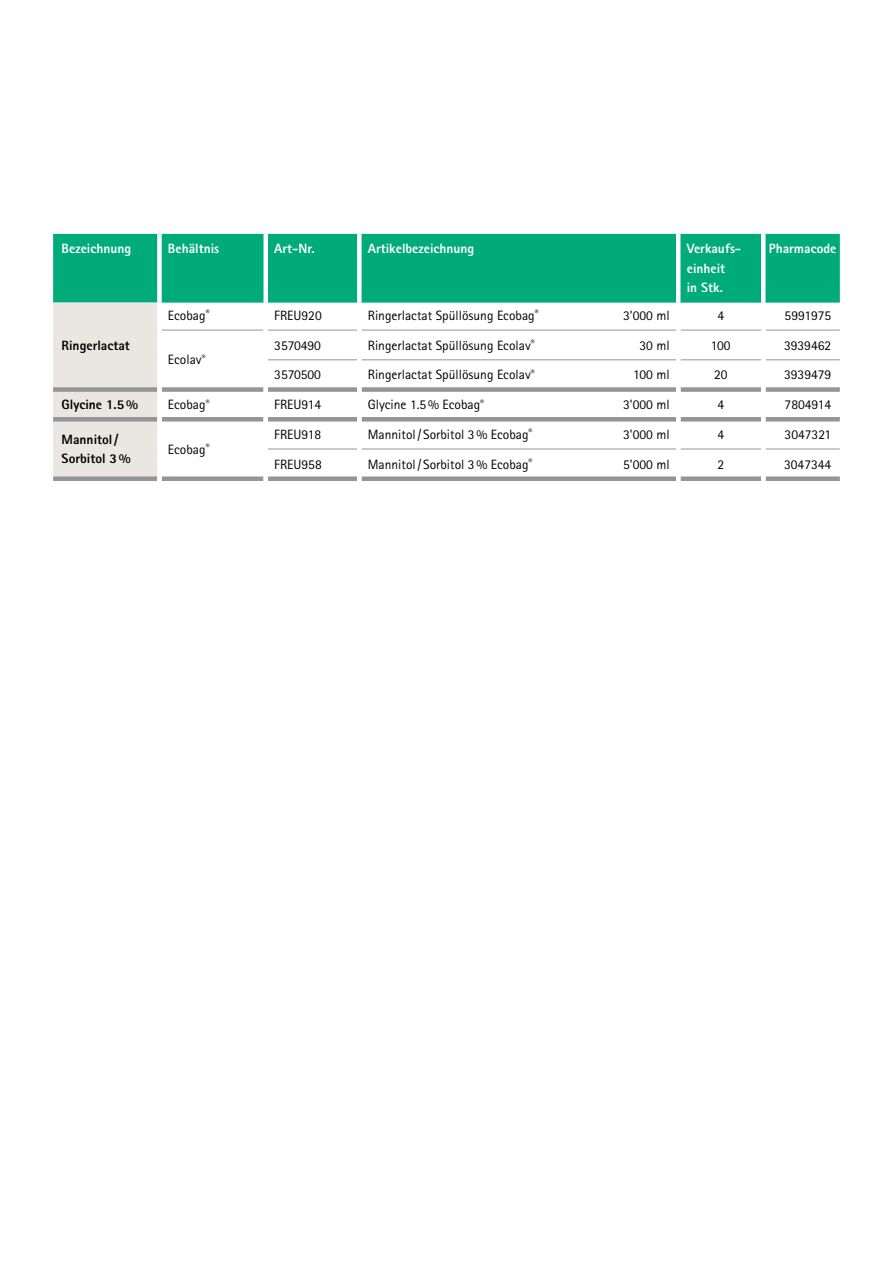
<style>
.page{position:relative;width:893px;height:1263px;background:#fff}
.page>*{position:absolute;margin:0;border:0;box-sizing:border-box;transform-origin:0 0}
.t1{font:13.5px "Rotis Sans Serif Pro";color:#000}
.t2{font:800 13.5px/19.5px "Rotis Sans Serif Pro";color:#fff}
.t3{font:800 13.5px/19.5px "Rotis Sans Serif Pro";color:#000}
</style>
<div class="page">
<div style="left:53px;top:234px;width:787px;height:69px;background:#00ab7a"></div>
<div style="left:53px;top:303px;width:104px;height:173px;background:#eae7e2"></div>
<hr style="left:268px;top:359px;width:89px;height:1px;background:#939598">
<hr style="left:362px;top:359px;width:314px;height:1px;background:#939598">
<hr style="left:680px;top:359px;width:81px;height:1px;background:#939598">
<hr style="left:765px;top:359px;width:75px;height:1px;background:#939598">
<hr style="left:268px;top:449px;width:89px;height:1px;background:#939598">
<hr style="left:362px;top:449px;width:314px;height:1px;background:#939598">
<hr style="left:680px;top:449px;width:81px;height:1px;background:#939598">
<hr style="left:765px;top:449px;width:75px;height:1px;background:#939598">
<div style="left:53px;top:387px;width:104px;height:5px;background:#939598"></div>
<div style="left:162px;top:387px;width:101px;height:5px;background:#939598"></div>
<div style="left:268px;top:387px;width:89px;height:5px;background:#939598"></div>
<div style="left:362px;top:387px;width:314px;height:5px;background:#939598"></div>
<div style="left:680px;top:387px;width:81px;height:5px;background:#939598"></div>
<div style="left:765px;top:387px;width:75px;height:5px;background:#939598"></div>
<hr style="left:53px;top:417px;width:104px;height:4px;background:#939598">
<hr style="left:162px;top:417px;width:101px;height:4px;background:#939598">
<hr style="left:268px;top:417px;width:89px;height:4px;background:#939598">
<hr style="left:362px;top:417px;width:314px;height:4px;background:#939598">
<hr style="left:680px;top:417px;width:81px;height:4px;background:#939598">
<hr style="left:765px;top:417px;width:75px;height:4px;background:#939598">
<div style="left:53px;top:476px;width:104px;height:5px;background:#939598"></div>
<div style="left:162px;top:476px;width:101px;height:5px;background:#939598"></div>
<div style="left:268px;top:476px;width:89px;height:5px;background:#939598"></div>
<div style="left:362px;top:476px;width:314px;height:5px;background:#939598"></div>
<div style="left:680px;top:476px;width:81px;height:5px;background:#939598"></div>
<div style="left:765px;top:476px;width:75px;height:5px;background:#939598"></div>
<hr style="left:162px;top:330px;width:101px;height:1px;background:#939598">
<hr style="left:268px;top:330px;width:89px;height:1px;background:#939598">
<hr style="left:362px;top:330px;width:314px;height:1px;background:#939598">
<hr style="left:680px;top:330px;width:81px;height:1px;background:#939598">
<hr style="left:765px;top:330px;width:75px;height:1px;background:#939598">
<div style="left:157px;top:234px;width:5px;height:69px;background:#fff"></div>
<div style="left:263px;top:234px;width:5px;height:69px;background:#fff"></div>
<div style="left:357px;top:234px;width:5px;height:69px;background:#fff"></div>
<hr style="left:676px;top:234px;width:4px;height:69px;background:#fff">
<hr style="left:761px;top:234px;width:4px;height:69px;background:#fff">
<p class="t2" style="left:62px;top:239px;width:71px">Bezeichnung</p>
<p class="t2" style="left:168px;top:239px;width:53px">Behältnis</p>
<p class="t2" style="left:274px;top:239px;width:42px">Art-Nr.</p>
<p class="t2" style="left:368px;top:239px;width:108px">Artikelbezeichnung</p>
<p class="t2" style="left:687px;top:239px;width:55px">Verkaufs&shy;einheit<br>in Stk.</p>
<p class="t2" style="left:769px;top:239px;width:69px">Pharmacode</p>
<p class="t3" style="left:62px;top:335px;width:70px">Ringerlactat</p>
<p class="t1" style="left:168px;top:307px;width:43px">Ecobag<sup>®</sup></p>
<p class="t1" style="left:274px;top:307px;width:49px">FREU920</p>
<p class="t1" style="left:368px;top:307px;width:172px">Ringerlactat Spüllösung Ecobag<sup>®</sup></p>
<p class="t1" style="left:623px;top:307px;width:48px">3'000 ml</p>
<p class="t1" style="left:717px;top:307px;width:8px">4</p>
<p class="t1" style="left:785px;top:307px;width:48px">5991975</p>
<p class="t1" style="left:168px;top:352px;width:39px">Ecolav<sup>®</sup></p>
<p class="t1" style="left:274px;top:337px;width:48px">3570490</p>
<p class="t1" style="left:368px;top:337px;width:168px">Ringerlactat Spüllösung Ecolav<sup>®</sup></p>
<p class="t1" style="left:639px;top:337px;width:32px">30 ml</p>
<p class="t1" style="left:711px;top:337px;width:21px">100</p>
<p class="t1" style="left:784px;top:337px;width:49px">3939462</p>
<p class="t1" style="left:274px;top:367px;width:48px">3570500</p>
<p class="t1" style="left:368px;top:367px;width:168px">Ringerlactat Spüllösung Ecolav<sup>®</sup></p>
<p class="t1" style="left:633px;top:367px;width:38px">100 ml</p>
<p class="t1" style="left:714px;top:367px;width:15px">20</p>
<p class="t1" style="left:784px;top:367px;width:49px">3939479</p>
<p class="t3" style="left:62px;top:395px;width:78px">Glycine 1.5%</p>
<p class="t1" style="left:168px;top:397px;width:43px">Ecobag<sup>®</sup></p>
<p class="t1" style="left:274px;top:396px;width:49px">FREU914</p>
<p class="t1" style="left:368px;top:396px;width:118px">Glycine 1.5% Ecobag<sup>®</sup></p>
<p class="t1" style="left:623px;top:396px;width:48px">3'000 ml</p>
<p class="t1" style="left:717px;top:396px;width:8px">4</p>
<p class="t1" style="left:785px;top:396px;width:48px">7804914</p>
<p class="t3" style="left:62px;top:429px;width:71px">Mannitol/<br>Sorbitol 3%</p>
<p class="t1" style="left:168px;top:441px;width:43px">Ecobag<sup>®</sup></p>
<p class="t1" style="left:274px;top:426px;width:49px">FREU918</p>
<p class="t1" style="left:368px;top:426px;width:166px">Mannitol/ Sorbitol 3% Ecobag<sup>®</sup></p>
<p class="t1" style="left:623px;top:426px;width:48px">3'000 ml</p>
<p class="t1" style="left:717px;top:426px;width:8px">4</p>
<p class="t1" style="left:785px;top:426px;width:48px">3047321</p>
<p class="t1" style="left:274px;top:456px;width:49px">FREU958</p>
<p class="t1" style="left:368px;top:456px;width:166px">Mannitol/ Sorbitol 3% Ecobag<sup>®</sup></p>
<p class="t1" style="left:623px;top:456px;width:48px">5'000 ml</p>
<p class="t1" style="left:717px;top:456px;width:8px">2</p>
<p class="t1" style="left:784px;top:456px;width:49px">3047344</p>
</div>
